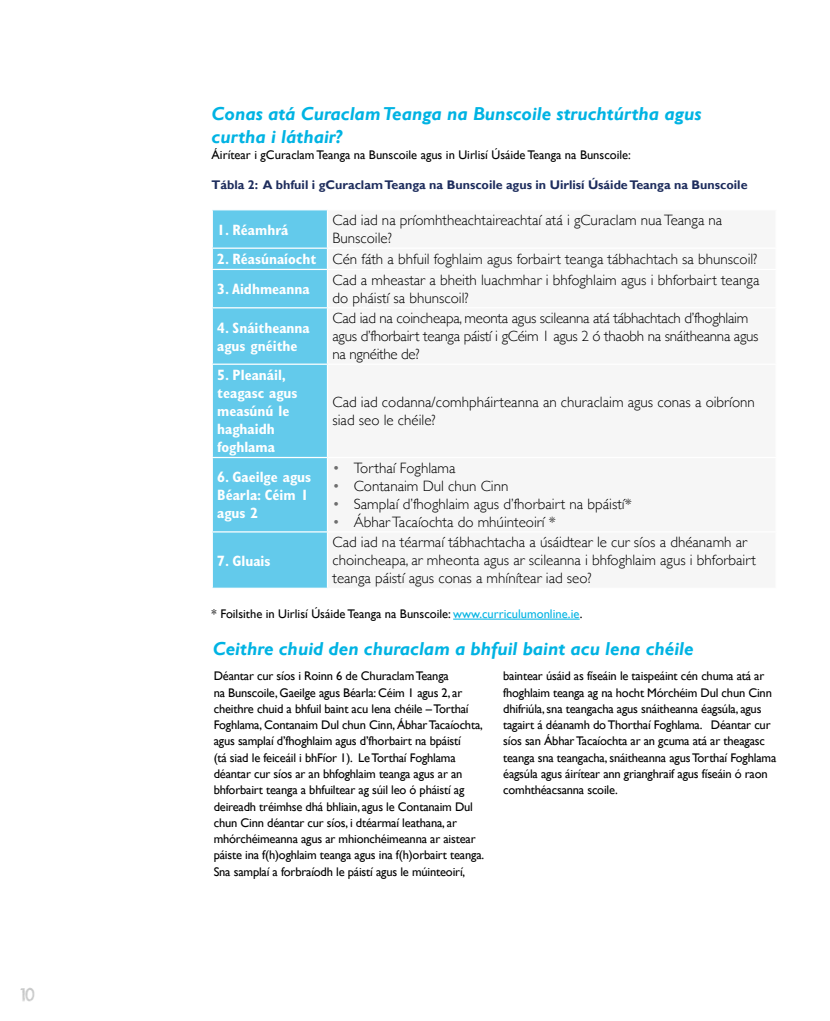
<style>
.page{position:relative;width:830px;height:1021px;background:#fff}
.page>*{position:absolute;margin:0;border:0;box-sizing:border-box;transform-origin:0 0}
.t1{font:italic 700 18.75px/22.5px "Gill Sans";color:#00b3e3}
.t2{font:17.5px "Sketchy";color:#c5c6c6}
.t3{font:300 15px/18px "Gill Sans";color:#000}
.t4{font:300 15px/18px "Gill Sans";letter-spacing:-.02em;color:#000}
.t5{font:700 condensed 15px/18px "Gill Sans";color:#fff}
.t6{font:12.5px/16.2px "Gill Sans";letter-spacing:-.015em;color:#000}
.t7{font:700 12.5px "Gill Sans";color:#1e2d5d}
.s1{font-weight:700;font-stretch:condensed;color:#fff}
.s2{color:#6e6e6e}
.s3{color:#00b3e3}
</style>
<div class="page">
<hr style="left:453px;top:619px;width:126px;height:1px;background:#00b3e3">
<div style="left:213px;top:210px;width:114px;height:377px;background:#63caeb"></div>
<hr style="left:211px;top:247px;width:116px;height:2px;background:#fff">
<hr style="left:211px;top:269px;width:116px;height:1px;background:#fff">
<hr style="left:211px;top:307px;width:116px;height:1px;background:#fff">
<hr style="left:211px;top:363px;width:116px;height:2px;background:#fff">
<hr style="left:211px;top:457px;width:116px;height:1px;background:#fff">
<hr style="left:211px;top:531px;width:116px;height:1px;background:#fff">
<h2 class="t2" style="left:18px;top:985px;width:18px">10</h2>
<h1 class="t1" style="left:211px;top:103px;width:491px">Conas atá Curaclam Teanga na Bunscoile struchtúrtha agus curtha i láthair?</h1>
<p class="t6" style="left:211px;top:147px;width:420px">Áirítear i gCuraclam Teanga na Bunscoile agus in Uirlisí Úsáide Teanga na Bunscoile:</p>
<p class="t7" style="left:211px;top:177px;width:537px">Tábla 2: A bhfuil i gCuraclam Teanga na Bunscoile agus in Uirlisí Úsáide Teanga na Bunscoile</p>
<p class="t5" style="left:217px;top:220px;width:73px">1. Réamhrá</p>
<p class="t3" style="left:332px;top:210px;width:391px">Cad iad na príomhtheachtaireachtaí atá i gCuraclam nua Teanga na<br>Bunscoile?</p>
<p class="t3" style="left:217px;top:249px;width:541px"><span class="s1">2. Réasúnaíocht</span> Cén fáth a bhfuil foghlaim agus forbairt teanga tábhachtach sa bhunscoil?</p>
<p class="t5" style="left:217px;top:280px;width:94px">3. Aidhmeanna</p>
<p class="t3" style="left:332px;top:270px;width:428px">Cad a mheastar a bheith luachmhar i bhfoghlaim agus i bhforbairt teanga do pháistí sa bhunscoil?</p>
<p class="t5" style="left:217px;top:318px;width:94px">4. Snáitheanna agus gnéithe</p>
<p class="t4" style="left:332px;top:308px;width:427px">Cad iad na coincheapa, meonta agus scileanna atá tábhachtach d’fhoghlaim agus d’fhorbairt teanga páistí i gCéim 1 agus 2 ó thaobh na snáitheanna agus na ngnéithe de?</p>
<p class="t5" style="left:217px;top:366px;width:82px">5. Pleanáil, teagasc agus measúnú le haghaidh foghlama</p>
<p class="t3" style="left:332px;top:392px;width:424px">Cad iad codanna/comhpháirteanna an churaclaim agus conas a oibríonn siad seo le chéile?</p>
<p class="t5" style="left:217px;top:468px;width:95px">6. Gaeilge agus<br>Béarla: Céim 1 agus 2</p>
<p class="t3" style="left:332px;top:458px;width:125px"><span class="s2">•</span> Torthaí Foghlama</p>
<p class="t3" style="left:332px;top:476px;width:177px"><span class="s2">•</span> Contanaim Dul chun Cinn</p>
<p class="t3" style="left:332px;top:494px;width:300px"><span class="s2">•</span> Samplaí d’fhoghlaim agus d’fhorbairt na bpáistí*</p>
<p class="t3" style="left:332px;top:512px;width:225px"><span class="s2">•</span> Ábhar Tacaíochta do mhúinteoirí *</p>
<p class="t3" style="left:332px;top:532px;width:425px">Cad iad na téarmaí tábhachtacha a úsáidtear le cur síos a dhéanamh ar choincheapa, ar mheonta agus ar scileanna i bhfoghlaim agus i bhforbairt teanga páistí agus conas a mhínítear iad seo?</p>
<p class="t6" style="left:211px;top:606px;width:372px">* Foilsithe in Uirlisí Úsáide Teanga na Bunscoile: <span class="s3">www.curriculumonline.ie</span>.</p>
<p class="t5" style="left:217px;top:551px;width:55px">7. Gluais</p>
<h1 class="t1" style="left:213px;top:638px;width:482px">Ceithre chuid den churaclam a bhfuil baint acu lena chéile</h1>
<p class="t6" style="left:213px;top:668px;width:272px">Déantar cur síos i Roinn 6 de Churaclam Teanga<br>na Bunscoile, Gaeilge agus Béarla: Céim 1 agus 2, ar cheithre chuid a bhfuil baint acu lena chéile – Torthaí Foghlama, Contanaim Dul chun Cinn, Ábhar Tacaíochta, agus samplaí d’fhoghlaim agus d’fhorbairt na bpáistí<br>(tá siad le feiceáil i bhFíor 1). Le Torthaí Foghlama déantar cur síos ar an bhfoghlaim teanga agus ar an bhforbairt teanga a bhfuiltear ag súil leo ó pháistí ag deireadh tréimhse dhá bhliain, agus le Contanaim Dul chun Cinn déantar cur síos, i dtéarmaí leathana, ar mhórchéimeanna agus ar mhionchéimeanna ar aistear páiste ina f(h)oghlaim teanga agus ina f(h)orbairt teanga.<br>Sna samplaí a forbraíodh le páistí agus le múinteoirí,</p>
<p class="t6" style="left:503px;top:668px;width:274px">baintear úsáid as físeáin le taispeáint cén chuma atá ar fhoghlaim teanga ag na hocht Mórchéim Dul chun Cinn dhifriúla, sna teangacha agus snáitheanna éagsúla, agus tagairt á déanamh do Thorthaí Foghlama. Déantar cur síos san Ábhar Tacaíochta ar an gcuma atá ar theagasc teanga sna teangacha, snáitheanna agus Torthaí Foghlama éagsúla agus áirítear ann grianghraif agus físeáin ó raon comhthéacsanna scoile.</p>
</div>
